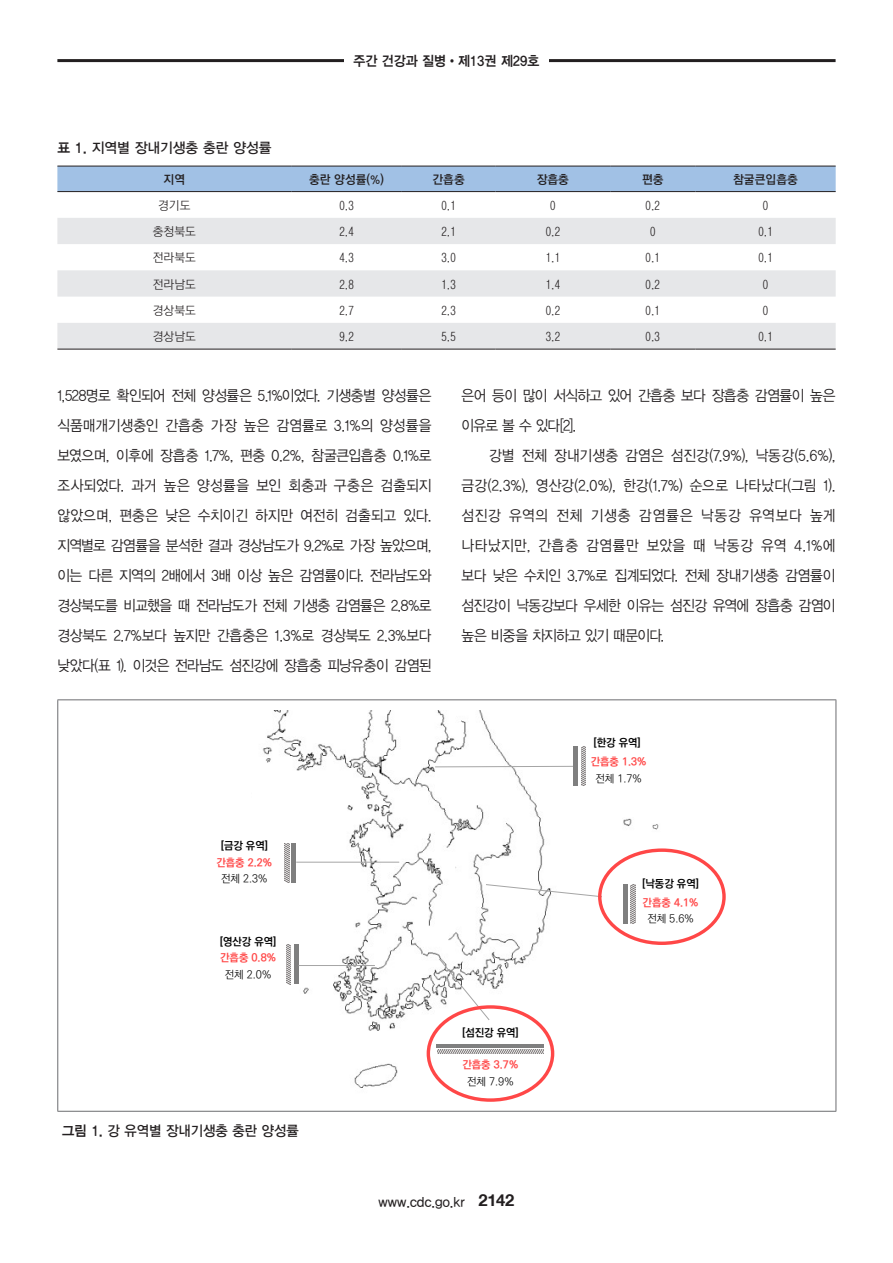
<style>
.page{position:relative;width:893px;height:1263px;background:#fff}
.page>*{position:absolute;margin:0;border:0;box-sizing:border-box;transform-origin:0 0}
._0_본문_고딕{font:15px/30px "YDVYGO Std 12";letter-spacing:-.035em;color:#231f20;text-align:justify;scale:.92 1}
.그림-제목{font:14.25px "YDVYGO Std 33";color:#231f20;scale:.94 1}
.표-제목{font:14.25px "YDVYGO Std 33";color:#231f20}
.t1{font:13.8px "YDVYGO Std 13";color:#231f20;scale:.92 1}
.t2{font:13.8px "YDVYGO Std 34";color:#231f20;scale:.94 1}
.표-본문{font:12px "YDVYGO Std 52";color:#231f20}
.표-구분{font:12px "YDVYGO Std 54";color:#231f20}
.t3{font:700 10.8px/16.5px "Ko Pub World Dotum";color:#ff4747;text-align:center}
.t4{font:700 10.8px/16.5px "Ko Pub World Dotum";color:#000;text-align:center}
.t5{font:300 10.8px "Ko Pub World Dotum";color:#000}
.s1{font-family:"YDVYGO Std 34"}
.s2{color:#000}
.s3{font-weight:300;color:#000}
.s4{color:#ff4747}
.s5{font-weight:300}
.s6{font-family:"Helvetica 75";font-weight:700;font-size:16.5px}
</style>
<div class="page">
<hr style="left:57px;top:59px;width:779px;height:3px;background:#231f20">
<div style="left:344px;top:51px;width:205px;height:19px;background:#fff"></div>
<div style="left:57px;top:167px;width:779px;height:24px;background:#a1c1e5"></div>
<svg style="left:57px;top:218px;width:779px;height:131px;fill:#e6e7e9"></svg>
<hr style="left:57px;top:166px;width:234px;height:1px;background:#231f20">
<hr style="left:291px;top:166px;width:111px;height:1px;background:#231f20">
<hr style="left:402px;top:166px;width:93px;height:1px;background:#231f20">
<hr style="left:495px;top:166px;width:115px;height:1px;background:#231f20">
<hr style="left:610px;top:166px;width:85px;height:1px;background:#231f20">
<hr style="left:695px;top:166px;width:141px;height:1px;background:#231f20">
<hr style="left:57px;top:191px;width:234px;height:1px;background:#231f20">
<hr style="left:291px;top:191px;width:111px;height:1px;background:#231f20">
<hr style="left:402px;top:191px;width:93px;height:1px;background:#231f20">
<hr style="left:495px;top:191px;width:115px;height:1px;background:#231f20">
<hr style="left:610px;top:191px;width:85px;height:1px;background:#231f20">
<hr style="left:695px;top:191px;width:141px;height:1px;background:#231f20">
<hr style="left:57px;top:349px;width:234px;height:1px;background:#231f20">
<hr style="left:291px;top:349px;width:111px;height:1px;background:#231f20">
<hr style="left:402px;top:349px;width:93px;height:1px;background:#231f20">
<hr style="left:495px;top:349px;width:115px;height:1px;background:#231f20">
<hr style="left:610px;top:349px;width:85px;height:1px;background:#231f20">
<hr style="left:695px;top:349px;width:141px;height:1px;background:#231f20">
<hr style="left:57px;top:699px;width:779px;height:1px;background:#6c6d70">
<hr style="left:57px;top:700px;width:1px;height:411px;background:#6c6d70">
<hr style="left:836px;top:700px;width:1px;height:411px;background:#6c6d70">
<hr style="left:57px;top:1111px;width:779px;height:1px;background:#6c6d70">
<img style="left:262px;top:711px;width:305px;height:320px">
<hr style="left:292px;top:843px;width:4px;height:39px;background:#7f7f7f">
<hr style="left:294px;top:944px;width:4px;height:40px;background:#7f7f7f">
<hr style="left:437px;top:1044px;width:107px;height:3px;background:#7f7f7f">
<hr style="left:296px;top:862px;width:103px;height:1px;background:#a5a5a5">
<hr style="left:298px;top:965px;width:77px;height:1px;background:#a5a5a5">
<svg style="left:485px;top:884px;width:118px;height:13px"></svg>
<svg style="left:434px;top:766px;width:140px;height:2px"></svg>
<svg style="left:438px;top:958px;width:52px;height:63px"></svg>
<div style="left:427px;top:1005px;width:127px;height:97px;border:3px solid #ff4747;border-radius:50%"></div>
<div style="left:598px;top:848px;width:128px;height:97px;border:3px solid #ff4747;border-radius:50%"></div>
<img style="left:354px;top:1063px;width:44px;height:25px">
<img style="left:623px;top:818px;width:9px;height:8px">
<img style="left:652px;top:824px;width:7px;height:6px">
<svg style="left:285px;top:843px;width:4px;height:39px"></svg>
<svg style="left:286px;top:945px;width:5px;height:39px"></svg>
<hr style="left:623px;top:884px;width:4px;height:40px;background:#7f7f7f">
<svg style="left:631px;top:885px;width:4px;height:39px"></svg>
<hr style="left:574px;top:746px;width:4px;height:40px;background:#7f7f7f">
<svg style="left:581px;top:747px;width:5px;height:39px"></svg>
<svg style="left:437px;top:1049px;width:107px;height:4px"></svg>
<p class="t2" style="left:353px;top:54px;width:199px">주간 건강과 질병•제13권 제29호</p>
<p class="표-제목" style="left:57px;top:140px;width:216px"><span class="s1">표 1.</span> 지역별 장내기생충 충란 양성률</p>
<p class="표-구분" style="left:164px;top:174px;width:23px">지역</p>
<p class="표-구분" style="left:309px;top:174px;width:77px">충란 양성률(%)</p>
<p class="표-구분" style="left:432px;top:174px;width:34px">간흡충</p>
<p class="표-구분" style="left:537px;top:174px;width:34px">장흡충</p>
<p class="표-구분" style="left:642px;top:174px;width:23px">편충</p>
<p class="표-구분" style="left:733px;top:174px;width:66px">참굴큰입흡충</p>
<p class="표-본문" style="left:158px;top:199px;width:34px">경기도</p>
<p class="표-본문" style="left:339px;top:199px;width:16px">0.3</p>
<p class="표-본문" style="left:441px;top:199px;width:16px">0.1</p>
<p class="표-본문" style="left:550px;top:199px;width:7px">0</p>
<p class="표-본문" style="left:646px;top:199px;width:16px">0.2</p>
<p class="표-본문" style="left:763px;top:199px;width:7px">0</p>
<p class="표-본문" style="left:153px;top:226px;width:45px">충청북도</p>
<p class="표-본문" style="left:339px;top:226px;width:16px">2.4</p>
<p class="표-본문" style="left:441px;top:226px;width:16px">2.1</p>
<p class="표-본문" style="left:546px;top:226px;width:16px">0.2</p>
<p class="표-본문" style="left:650px;top:226px;width:7px">0</p>
<p class="표-본문" style="left:758px;top:226px;width:16px">0.1</p>
<p class="표-본문" style="left:153px;top:252px;width:45px">전라북도</p>
<p class="표-본문" style="left:339px;top:252px;width:16px">4.3</p>
<p class="표-본문" style="left:441px;top:252px;width:16px">3.0</p>
<p class="표-본문" style="left:546px;top:252px;width:16px">1.1</p>
<p class="표-본문" style="left:646px;top:252px;width:16px">0.1</p>
<p class="표-본문" style="left:758px;top:252px;width:16px">0.1</p>
<p class="표-본문" style="left:153px;top:278px;width:45px">전라남도</p>
<p class="표-본문" style="left:339px;top:278px;width:16px">2.8</p>
<p class="표-본문" style="left:441px;top:278px;width:16px">1.3</p>
<p class="표-본문" style="left:546px;top:278px;width:16px">1.4</p>
<p class="표-본문" style="left:646px;top:278px;width:16px">0.2</p>
<p class="표-본문" style="left:763px;top:278px;width:7px">0</p>
<p class="표-본문" style="left:153px;top:304px;width:45px">경상북도</p>
<p class="표-본문" style="left:339px;top:304px;width:16px">2.7</p>
<p class="표-본문" style="left:441px;top:304px;width:16px">2.3</p>
<p class="표-본문" style="left:546px;top:304px;width:16px">0.2</p>
<p class="표-본문" style="left:646px;top:304px;width:16px">0.1</p>
<p class="표-본문" style="left:763px;top:304px;width:7px">0</p>
<p class="표-본문" style="left:153px;top:331px;width:45px">경상남도</p>
<p class="표-본문" style="left:339px;top:331px;width:16px">9.2</p>
<p class="표-본문" style="left:441px;top:331px;width:16px">5.5</p>
<p class="표-본문" style="left:546px;top:331px;width:16px">3.2</p>
<p class="표-본문" style="left:646px;top:331px;width:16px">0.3</p>
<p class="표-본문" style="left:758px;top:331px;width:16px">0.1</p>
<p class="_0_본문_고딕" style="left:57px;top:380px;width:408px">1,528명로 확인되어 전체 양성률은 5.1%이었다. 기생충별 양성률은 식품매개기생충인 간흡충 가장 높은 감염률로 3.1%의 양성률을 보였으며, 이후에 장흡충 1.7%, 편충 0.2%, 참굴큰입흡충 0.1%로 조사되었다. 과거 높은 양성률을 보인 회충과 구충은 검출되지 않았으며, 편충은 낮은 수치이긴 하지만 여전히 검출되고 있다. 지역별로 감염률을 분석한 결과 경상남도가 9.2%로 가장 높았으며, 이는 다른 지역의 2배에서 3배 이상 높은 감염률이다. 전라남도와 경상북도를 비교했을 때 전라남도가 전체 기생충 감염률은 2.8%로 경상북도 2.7%보다 높지만 간흡충은 1.3%로 경상북도 2.3%보다 낮았다(표 1). 이것은 전라남도 섬진강에 장흡충 피낭유충이 감염된</p>
<p class="_0_본문_고딕" style="left:461px;top:380px;width:408px">은어 등이 많이 서식하고 있어 간흡충 보다 장흡충 감염률이 높은 이유로 볼 수 있다[2].</p>
<p class="_0_본문_고딕" style="left:461px;top:440px;width:408px;text-indent:28px">강별 전체 장내기생충 감염은 섬진강(7.9%), 낙동강(5.6%), 금강(2.3%), 영산강(2.0%), 한강(1.7%) 순으로 나타났다(그림 1). 섬진강 유역의 전체 기생충 감염률은 낙동강 유역보다 높게 나타났지만, 간흡충 감염률만 보았을 때 낙동강 유역 4.1%에 보다 낮은 수치인 3.7%로 집계되었다. 전체 장내기생충 감염률이 섬진강이 낙동강보다 우세한 이유는 섬진강 유역에 장흡충 감염이 높은 비중을 차지하고 있기 때문이다.</p>
<p class="t3" style="left:216px;top:838px;width:58px"><span class="s2">[금강 유역] </span>간흡충 2.2% <span class="s3">전체 2.3%</span></p>
<p class="t4" style="left:220px;top:934px;width:58px">[영산강 유역] <span class="s4">간흡충 0.8% </span><span class="s5">전체 2.0%</span></p>
<p class="그림-제목" style="left:62px;top:1124px;width:253px"><span class="s1">그림 1.</span> 강 유역별 장내기생충 충란 양성률</p>
<p class="t4" style="left:462px;top:1025px;width:58px">[섬진강 유역]</p>
<p class="t3" style="left:462px;top:1057px;width:58px">간흡충 3.7% <span class="s3">전체 7.9%</span></p>
<p class="t1" style="left:379px;top:1194px;width:149px">www.cdc.go.kr <span class="s6">2142</span></p>
<p class="t3" style="left:591px;top:733px;width:58px;line-height:19.8px;text-align:left"><span class="s2">[한강 유역] </span>간흡충 1.3%</p>
<p class="t5" style="left:595px;top:771px;width:48px">전체 1.7%</p>
<p class="t4" style="left:642px;top:875px;width:58px">[낙동강 유역]</p>
<p class="t3" style="left:643px;top:895px;width:58px">간흡충 4.1% <span class="s3">전체 5.6%</span></p>
</div>
